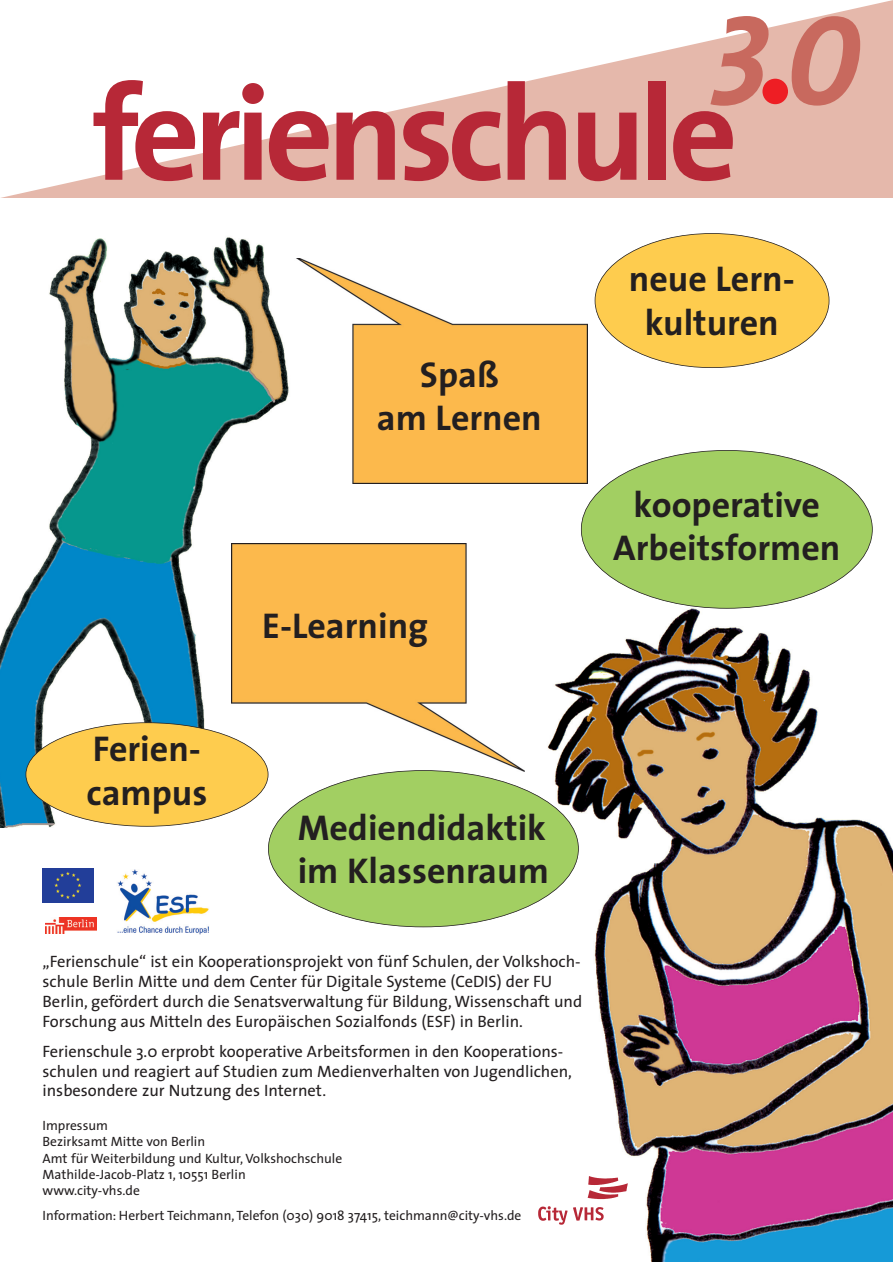
<style>
.page{position:relative;width:893px;height:1262px;background:#fff}
.page>*{position:absolute;margin:0;border:0;box-sizing:border-box;transform-origin:0 0}
.t1{font:700 135px "The Sans";letter-spacing:-.05em;color:#b72837}
.t2{font:italic 129px "The Sans Bold Caps";color:#c8695e}
.t3{font:700 36px/43.2px "The Sans";color:#231f20;text-align:center}
.t4{font:16.5px/19.8px "The Sans";color:#231f20}
.t5{font:13.5px/16.2px "The Sans";color:#231f20}
</style>
<div class="page">
<svg style="left:1px;top:0;width:891px;height:198px"></svg>
<img style="left:0;top:237px;width:295px;height:590px">
<img style="left:544px;top:607px;width:348px;height:654px">
<div style="left:762px;top:79px;width:26px;height:25px;background:#ee1e24;border-radius:50%"></div>
<div style="left:294px;top:258px;width:298px;height:231px;background:linear-gradient(to right,#fff,#fff)"></div>
<img style="left:294px;top:258px;width:293px;height:225px">
<div style="left:221px;top:539px;width:303px;height:232px;background:#fff"></div>
<img style="left:231px;top:544px;width:293px;height:227px">
<div style="left:581px;top:450px;width:291px;height:158px;background:#a2cf62;border-radius:50%"></div>
<div style="left:26px;top:722px;width:242px;height:104px;background:#fecc4e;border-radius:50%"></div>
<div style="left:268px;top:770px;width:310px;height:157px;background:#a2cf62;border-radius:50%"></div>
<div style="left:595px;top:233px;width:234px;height:135px;background:#fecc4e;border-radius:50%"></div>
<img style="left:43px;top:869px;width:51px;height:33px">
<img style="left:46px;top:917px;width:51px;height:16px">
<div style="left:529px;top:1168px;width:109px;height:60px;background:#fff"></div>
<img style="left:538px;top:1176px;width:90px;height:49px">
<img style="left:117px;top:869px;width:92px;height:66px">
<h2 class="t2" style="left:709px;top:-16px;width:152px">30</h2>
<h1 class="t1" style="left:92px;top:80px;width:647px">ferienschule</h1>
<h3 class="t3" style="left:377px;top:357px;width:166px">Spaß<br>am Lernen</h3>
<h3 class="t3" style="left:262px;top:608px;width:167px">E-Learning</h3>
<h3 class="t3" style="left:629px;top:261px;width:167px">neue Lern&shy;kulturen</h3>
<h3 class="t3" style="left:613px;top:486px;width:229px">kooperative<br>Arbeitsformen</h3>
<h3 class="t3" style="left:86px;top:731px;width:122px;text-align:left">Ferien&shy;campus</h3>
<h3 class="t3" style="left:298px;top:809px;width:253px;text-align:left">Mediendidaktik im Klassenraum</h3>
<p class="t4" style="left:43px;top:953px;width:541px">„Ferienschule“ ist ein Kooperationsprojekt von fünf Schulen, der Volkshoch&shy;schule Berlin Mitte und dem Center für Digitale Systeme (CeDIS) der FU Berlin, gefördert durch die Senatsverwaltung für Bildung, Wissenschaft und Forschung aus Mitteln des Europäischen Sozialfonds (ESF) in Berlin.</p>
<p class="t4" style="left:43px;top:1042px;width:531px">Ferienschule 3.0 erprobt kooperative Arbeitsformen in den Kooperations&shy;schulen und reagiert auf Studien zum Medienverhalten von Jugendlichen, insbesondere zur Nutzung des Internet.</p>
<p class="t5" style="left:43px;top:1118px;width:301px">Impressum<br>Bezirksamt Mitte von Berlin<br>Amt für Weiterbildung und Kultur, Volkshochschule<br>Mathilde-Jacob-Platz 1, 10551 Berlin www.city-vhs.de</p>
<p class="t5" style="left:43px;top:1208px;width:480px">Information: Herbert Teichmann, Telefon (030) 9018 37415, teichmann@city-vhs.de</p>
</div>
